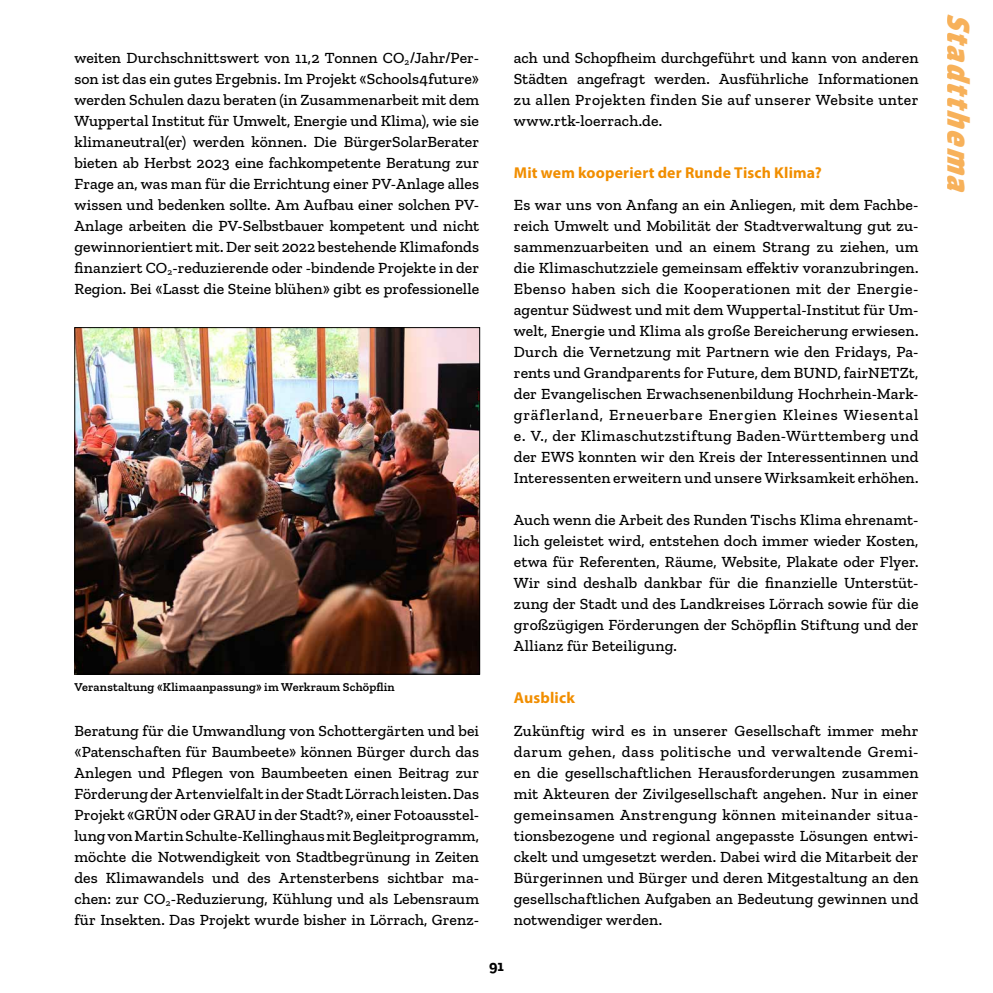
<style>
.page{position:relative;width:993px;height:993px;background:#fff}
.page>*{position:absolute;margin:0;border:0;box-sizing:border-box;transform-origin:0 0}
.t1{font:italic 35px "Passion One";color:#f7b15a}
.t2{font:500 15.75px/21px "Zilla Slab";letter-spacing:.005em;color:#000;text-align:justify}
.t3{font:15.75px "Myriad Variable Concept";letter-spacing:.01em;color:#f18e00}
.t4{font:700 15.75px "Zilla Slab";color:#000}
.t5{font:600 12.25px "Zilla Slab";letter-spacing:.015em;color:#000}
</style>
<div class="page">
<img style="left:76px;top:329px;width:402px;height:343px">
<div style="left:74px;top:327px;width:406px;height:347px;border:1px solid #000"></div>
<p class="t2" style="left:74px;top:47px;width:406px">weiten Durchschnittswert von 11,2 Tonnen CO<sub>2</sub>/Jahr/Per&shy;son ist das ein gutes Ergebnis. Im Projekt «Schools4future» werden Schulen dazu beraten (in Zusammenarbeit mit dem Wuppertal Institut für Umwelt, Energie und Klima), wie sie klimaneutral(er) werden können. Die BürgerSolarBerater bieten ab Herbst 2023 eine fachkompetente Beratung zur Frage an, was man für die Errichtung einer PV-Anlage alles wissen und bedenken sollte. Am Aufbau einer solchen PV-Anlage arbeiten die PV-Selbstbauer kompetent und nicht gewinnorientiert mit. Der seit 2022 bestehende Klimafonds finanziert CO<sub>2</sub>-reduzierende oder -bindende Projekte in der Region. Bei «Lasst die Steine blühen» gibt es professionelle</p>
<p class="t5" style="left:74px;top:679px;width:322px">Veranstaltung «Klimaanpassung» im Werkraum Schöpflin</p>
<p class="t2" style="left:74px;top:719px;width:406px">Beratung für die Umwandlung von Schottergärten und bei «Patenschaften für Baumbeete» können Bürger durch das Anlegen und Pflegen von Baumbeeten einen Beitrag zur Förderung der Artenvielfalt in der Stadt Lörrach leisten. Das Projekt «GRÜN oder GRAU in der Stadt?», einer Fotoausstel&shy;lung von Martin Schulte-Kellinghaus mit Begleitprogramm, möchte die Notwendigkeit von Stadtbegrünung in Zeiten des Klimawandels und des Artensterbens sichtbar ma&shy;chen: zur CO<sub>2</sub>-Reduzierung, Kühlung und als Lebensraum für Insekten. Das Projekt wurde bisher in Lörrach, Grenz-</p>
<p class="t2" style="left:513px;top:47px;width:406px">ach und Schopfheim durchgeführt und kann von anderen Städten angefragt werden. Ausführliche Informationen zu allen Projekten finden Sie auf unserer Website unter www.rtk-loerrach.de.</p>
<p class="t3" style="left:513px;top:163px;width:309px">Mit wem kooperiert der Runde Tisch Klima?</p>
<p class="t2" style="left:513px;top:194px;width:406px">Es war uns von Anfang an ein Anliegen, mit dem Fachbe&shy;reich Umwelt und Mobilität der Stadtverwaltung gut zu&shy;sammenzuarbeiten und an einem Strang zu ziehen, um die Klimaschutzziele gemeinsam effektiv voranzubringen.<br>Ebenso haben sich die Kooperationen mit der Energie&shy;agentur Südwest und mit dem Wuppertal-Institut für Um&shy;welt, Energie und Klima als große Bereicherung erwiesen.<br>Durch die Vernetzung mit Partnern wie den Fridays, Pa&shy;rents und Grandparents for Future, dem BUND, fairNETZt, der Evangelischen Erwachsenenbildung Hochrhein-Mark&shy;gräflerland, Erneuerbare Energien Kleines Wiesental e. V., der Klimaschutzstiftung Baden-Württemberg und der EWS konnten wir den Kreis der Interessentinnen und Interessenten erweitern und unsere Wirksamkeit erhöhen.</p>
<p class="t2" style="left:513px;top:509px;width:406px">Auch wenn die Arbeit des Runden Tischs Klima ehrenamt&shy;lich geleistet wird, entstehen doch immer wieder Kosten, etwa für Referenten, Räume, Website, Plakate oder Flyer.<br>Wir sind deshalb dankbar für die finanzielle Unterstüt&shy;zung der Stadt und des Landkreises Lörrach sowie für die großzügigen Förderungen der Schöpflin Stiftung und der Allianz für Beteiligung.</p>
<p class="t3" style="left:513px;top:688px;width:63px">Ausblick</p>
<p class="t2" style="left:513px;top:719px;width:406px">Zukünftig wird es in unserer Gesellschaft immer mehr darum gehen, dass politische und verwaltende Gremi&shy;en die gesellschaftlichen Herausforderungen zusammen mit Akteuren der Zivilgesellschaft angehen. Nur in einer gemeinsamen Anstrengung können miteinander situa&shy;tionsbezogene und regional angepasste Lösungen entwi&shy;ckelt und umgesetzt werden. Dabei wird die Mitarbeit der Bürgerinnen und Bürger und deren Mitgestaltung an den gesellschaftlichen Aufgaben an Bedeutung gewinnen und notwendiger werden.</p>
<p class="t4" style="left:489px;top:956px;width:16px">91</p>
<h1 class="t1" style="left:976px;top:13px;width:190px;rotate:90deg">Stadtthema</h1>
</div>
